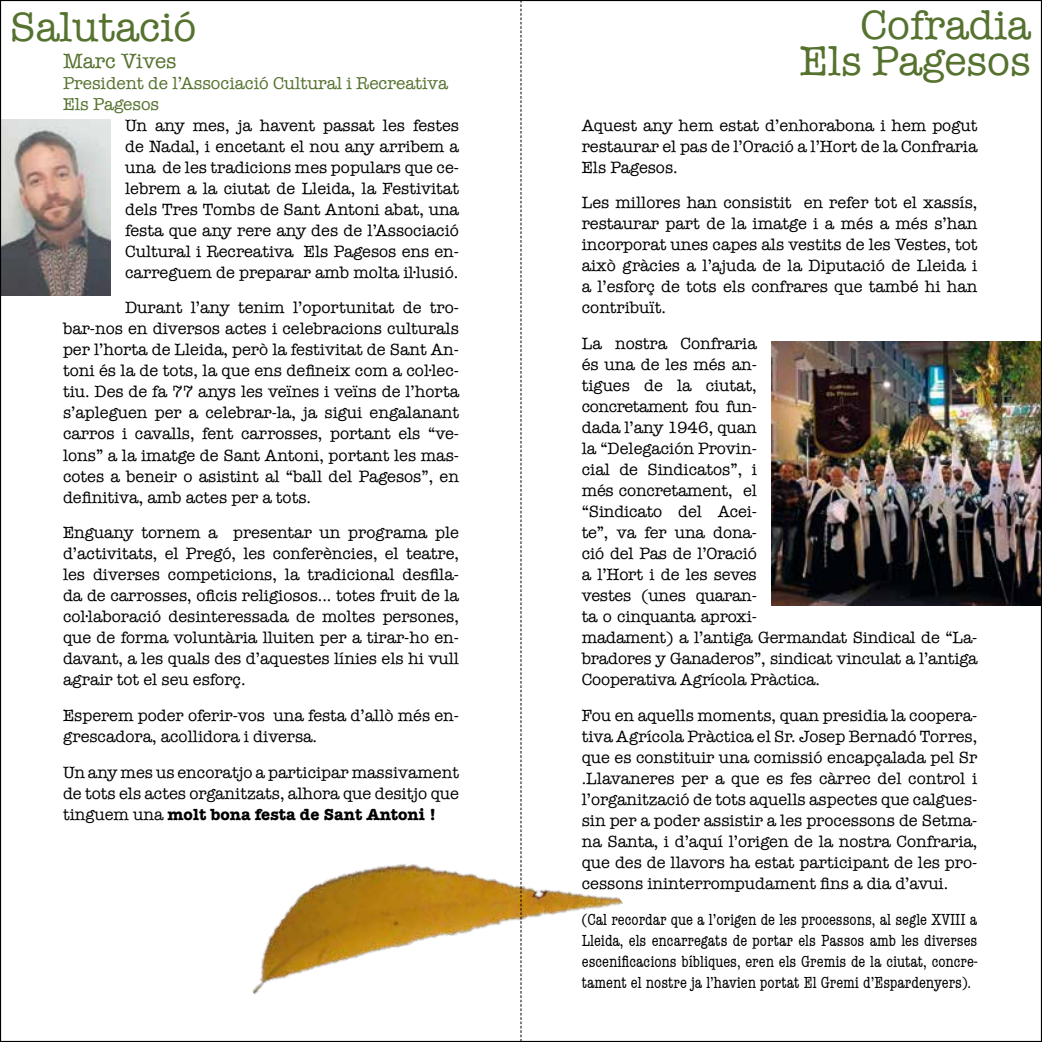
<style>
.page{position:relative;width:1042px;height:1042px;background:#fff}
.page>*{position:absolute;margin:0;border:0;box-sizing:border-box;transform-origin:0 0}
.t1{font:42px "American Typewriter";color:#55722f}
.t2{font:21px "American Typewriter";color:#55722f}
.t3{font:17.5px/21px "American Typewriter";color:#55722f}
.t4{font:16.62px/21px "American Typewriter";color:#000;text-align:justify}
.t5{font:condensed 16.62px/21px "American Typewriter";color:#000;text-align:justify}
.s1{font-weight:700}
</style>
<div class="page">
<img style="left:2px;top:119px;width:108px;height:176px">
<img style="left:252px;top:746px;width:371px;height:294px">
<img style="left:772px;top:341px;width:268px;height:265px">
<svg style="left:520px;top:0;width:1px;height:1042px"></svg>
<h1 class="t1" style="left:10px;top:-5px;width:188px">Salutació</h1>
<h1 class="t1" style="left:860px;top:-7px;width:172px">Cofradia</h1>
<p class="t2" style="left:63px;top:45px;width:115px">Marc Vives</p>
<h1 class="t1" style="left:800px;top:29px;width:232px">Els Pagesos</h1>
<p class="t3" style="left:63px;top:73px;width:386px">President de l’Associació Cultural i Recreativa<br>Els Pagesos</p>
<p class="t4" style="left:125px;top:114px;width:335px">Un any mes, ja havent passat les festes de Nadal, i encetant el nou any arribem a una de les tradicions mes populars que ce&shy;lebrem a la ciutat de Lleida, la Festivitat dels Tres Tombs de Sant Antoni abat, una festa que any rere any des de l’Associació Cultural i Recreativa Els Pagesos ens en&shy;carreguem de preparar amb molta il·lusió.</p>
<p class="t4" style="left:63px;top:297px;width:397px;text-indent:62px">Durant l’any tenim l’oportunitat de tro&shy;bar-nos en diversos actes i celebracions culturals per l’horta de Lleida, però la festivitat de Sant An&shy;toni és la de tots, la que ens defineix com a col·lec&shy;tiu. Des de fa 77 anys les veïnes i veïns de l’horta s’apleguen per a celebrar-la, ja sigui engalanant carros i cavalls, fent carrosses, portant els “ve&shy;lons” a la imatge de Sant Antoni, portant les mas&shy;cotes a beneir o asistint al “ball del Pagesos”, en definitiva, amb actes per a tots.</p>
<p class="t4" style="left:63px;top:522px;width:397px">Enguany tornem a presentar un programa ple d’activitats, el Pregó, les conferències, el teatre, les diverses competicions, la tradicional desfila&shy;da de carrosses, oficis religiosos... totes fruit de la col·laboració desinteressada de moltes persones, que de forma voluntària lluiten per a tirar-ho en&shy;davant, a les quals des d’aquestes línies els hi vull agrair tot el seu esforç.</p>
<p class="t4" style="left:63px;top:705px;width:397px">Esperem poder oferir-vos una festa d’allò més en&shy;grescadora, acollidora i diversa.</p>
<p class="t4" style="left:63px;top:761px;width:397px">Un any mes us encoratjo a participar massivament de tots els actes organitzats, alhora que desitjo que tinguem una <span class="s1">molt bona festa de Sant Antoni !</span></p>
<p class="t4" style="left:582px;top:114px;width:397px">Aquest any hem estat d’enhorabona i hem pogut restaurar el pas de l’Oració a l’Hort de la Confraria Els Pagesos.</p>
<p class="t4" style="left:582px;top:192px;width:397px">Les millores han consistit en refer tot el xassís, restaurar part de la imatge i a més a més s’han incorporat unes capes als vestits de les Vestes, tot això gràcies a l’ajuda de la Diputació de Lleida i a l’esforç de tots els confrares que també hi han contribuït.</p>
<p class="t4" style="left:582px;top:333px;width:397px;text-align:left">La nostra Confraria<br>és una de les més an-<br>tigues de la ciutat,<br>concretament fou fun-<br>dada l’any 1946, quan<br>la “Delegación Provin-<br>cial de Sindicatos”, i<br>més concretament, el<br>“Sindicato del Acei-<br>te”, va fer una dona-<br>ció del Pas de l’Oració<br>a l’Hort i de les seves<br>vestes (unes quaran-<br>ta o cinquanta aproxi-<br>madament) a l’antiga Germandat Sindical de “La&shy;bradores y Ganaderos”, sindicat vinculat a l’antiga<br>Cooperativa Agrícola Pràctica.</p>
<p class="t4" style="left:582px;top:705px;width:397px">Fou en aquells moments, quan presidia la coopera&shy;tiva Agrícola Pràctica el Sr. Josep Bernadó Torres, que es constituir una comissió encapçalada pel Sr .Llavaneres per a que es fes càrrec del control i l’organització de tots aquells aspectes que calgues&shy;sin per a poder assistir a les processons de Setma&shy;na Santa, i d’aquí l’origen de la nostra Confraria, que des de llavors ha estat participant de les pro&shy;cessons ininterrompudament fins a dia d’avui.</p>
<p class="t5" style="left:582px;top:908px;width:397px">(Cal recordar que a l’origen de les processons, al segle XVIII a Lleida, els encarregats de portar els Passos amb les diverses escenificacions bíbliques, eren els Gremis de la ciutat, concre&shy;tament el nostre ja l’havien portat El Gremi d’Espardenyers).</p>
</div>
